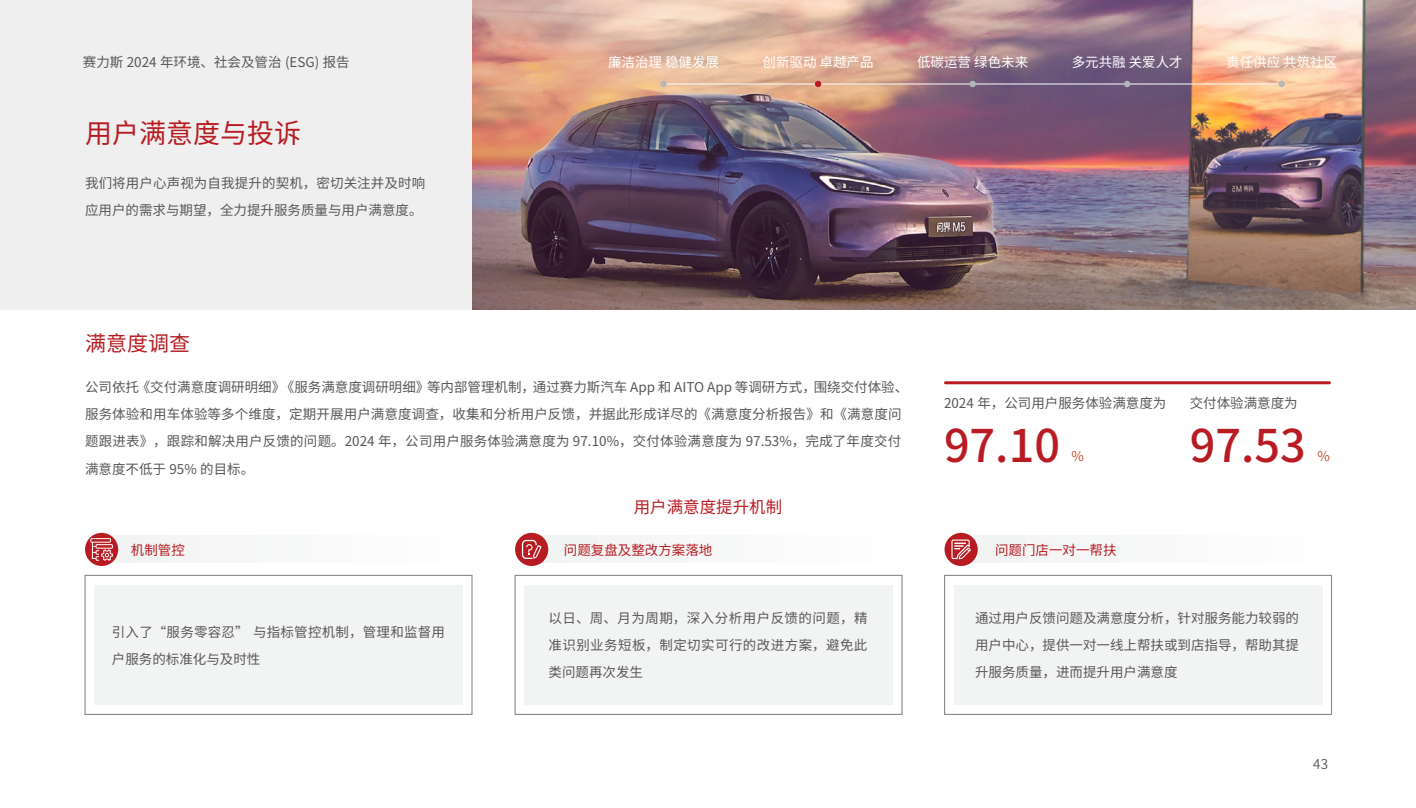
<style>
.page{position:relative;width:1416px;height:808px;background:#fff}
.page>*{position:absolute;margin:0;border:0;box-sizing:border-box;transform-origin:0 0}
.t1{font:500 45px "Source Han Sans CN";color:#b81c22}
.t2{font:27px "Source Han Sans CN";color:#b81c22}
.t3{font:21px "Source Han Sans CN";color:#b81c22}
.t4{font:16.5px "Source Han Sans CN";color:#b81c22}
.t5{font:13.5px/27px "Source Han Sans CN";color:#595757}
.t6{font:13.5px "Source Han Sans CN";color:#fff}
.t7{font:13.5px/27px "Source Han Sans CN";letter-spacing:.02em;color:#595757}
.t8{font:13.5px "Source Han Sans CN";color:#b81c22}
.t9{font:13.5px "Source Han Sans CN";color:#595757}
.t10{font:13.5px "Source Han Sans CN";color:#c45238}
</style>
<div class="page">
<div style="left:963px;top:536px;width:368px;height:27px;background:#f2f3f3"></div>
<div style="left:954px;top:585px;width:368px;height:120px;background:#f2f3f3"></div>
<div style="left:944px;top:575px;width:388px;height:140px;border:1px solid #898989"></div>
<div style="left:944px;top:533px;width:34px;height:33px;background:#b81c22;border-radius:50%"></div>
<div style="left:534px;top:536px;width:368px;height:27px;background:#f2f3f3"></div>
<div style="left:524px;top:585px;width:369px;height:120px;background:#f2f3f3"></div>
<div style="left:514px;top:575px;width:389px;height:140px;border:1px solid #898989"></div>
<div style="left:515px;top:533px;width:33px;height:33px;background:#b81c22;border-radius:50%"></div>
<div style="left:104px;top:536px;width:368px;height:27px;background:#f2f3f3"></div>
<div style="left:94px;top:585px;width:369px;height:120px;background:#f2f3f3"></div>
<img style="left:472px;top:0;width:944px;height:310px">
<div style="left:0;top:0;width:472px;height:310px;background:#efefef"></div>
<hr style="left:945px;top:381px;width:384px;height:3px;background:#b81c22">
<div style="left:84px;top:575px;width:389px;height:140px;border:1px solid #898989"></div>
<div style="left:85px;top:533px;width:33px;height:33px;background:#b81c22;border-radius:50%"></div>
<svg style="left:90px;top:538px;width:23px;height:23px"></svg>
<svg style="left:522px;top:540px;width:20px;height:19px"></svg>
<svg style="left:951px;top:539px;width:20px;height:20px"></svg>
<hr style="left:663px;top:84px;width:619px;height:1px;background:#fff">
<div style="left:660px;top:81px;width:7px;height:6px;background:#b5b6b6;border-radius:50%"></div>
<svg style="left:815px;top:81px;width:6px;height:6px"></svg>
<div style="left:969px;top:81px;width:7px;height:6px;background:#b5b6b6;border-radius:50%"></div>
<svg style="left:1124px;top:81px;width:6px;height:6px"></svg>
<div style="left:1278px;top:81px;width:7px;height:6px;background:#b5b6b6;border-radius:50%"></div>
<p class="t5" style="left:83px;top:49px;width:268px">赛力斯 2024 年环境、社会及管治 (ESG) 报告</p>
<p class="t6" style="left:608px;top:55px;width:113px">廉洁治理 稳健发展</p>
<p class="t6" style="left:763px;top:55px;width:113px">创新驱动 卓越产品</p>
<p class="t6" style="left:917px;top:55px;width:113px">低碳运营 绿色未来</p>
<p class="t6" style="left:1072px;top:55px;width:113px">多元共融 关爱人才</p>
<p class="t6" style="left:1226px;top:55px;width:113px">责任供应 共筑社区</p>
<h2 class="t2" style="left:85px;top:118px;width:217px">用户满意度与投诉</h2>
<p class="t5" style="left:85px;top:170px;width:342px">我们将用户心声视为自我提升的契机，密切关注并及时响应用户的需求与期望，全力提升服务质量与用户满意度。</p>
<h3 class="t3" style="left:85px;top:331px;width:106px">满意度调查</h3>
<p class="t5" style="left:85px;top:374px;width:825px">公司依托《交付满意度调研明细》《服务满意度调研明细》等内部管理机制，通过赛力斯汽车 App 和 AITO App 等调研方式，围绕交付体验、服务体验和用车体验等多个维度，定期开展用户满意度调查，收集和分析用户反馈，并据此形成详尽的《满意度分析报告》和《满意度问题跟进表》，跟踪和解决用户反馈的问题。2024 年，公司用户服务体验满意度为 97.10%，交付体验满意度为 97.53%，完成了年度交付满意度不低于 95% 的目标。</p>
<p class="t4" style="left:634px;top:497px;width:150px">用户满意度提升机制</p>
<p class="t5" style="left:944px;top:390px;width:224px">2024 年，公司用户服务体验满意度为</p>
<p class="t5" style="left:1190px;top:390px;width:109px">交付体验满意度为</p>
<h1 class="t1" style="left:944px;top:420px;width:118px">97.10</h1>
<h1 class="t1" style="left:1190px;top:420px;width:118px">97.53</h1>
<p class="t10" style="left:1071px;top:448px;width:14px">%</p>
<p class="t8" style="left:131px;top:542px;width:55px">机制管控</p>
<p class="t8" style="left:564px;top:542px;width:150px">问题复盘及整改方案落地</p>
<p class="t8" style="left:995px;top:542px;width:123px">问题门店一对一帮扶</p>
<p class="t10" style="left:1317px;top:448px;width:14px">%</p>
<p class="t7" style="left:112px;top:618px;width:335px">引入了“服务零容忍” 与指标管控机制，管理和监督用户服务的标准化与及时性</p>
<p class="t5" style="left:549px;top:605px;width:320px;text-align:justify">以日、周、月为周期，深入分析用户反馈的问题，精准识别业务短板，制定切实可行的改进方案，避免此类问题再次发生</p>
<p class="t5" style="left:975px;top:605px;width:325px;text-align:justify">通过用户反馈问题及满意度分析，针对服务能力较弱的用户中心，提供一对一线上帮扶或到店指导，帮助其提升服务质量，进而提升用户满意度</p>
<p class="t9" style="left:1313px;top:757px;width:16px">43</p>
</div>
